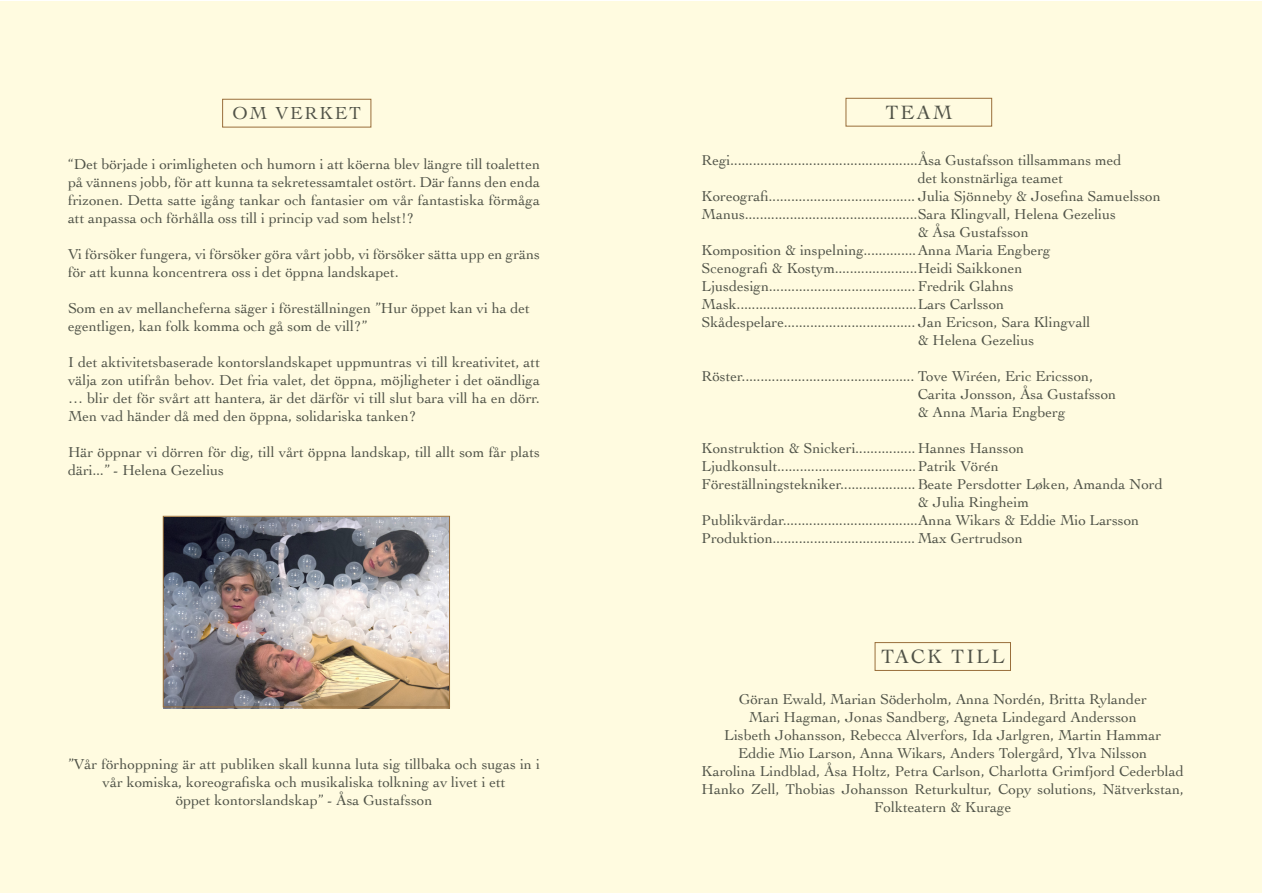
<style>
.page{position:relative;width:1263px;height:893px;background:#fff}
.page>*{position:absolute;margin:0;border:0;box-sizing:border-box;transform-origin:0 0}
.Header_-_Align_Cente{font:20.25px "Cochin";letter-spacing:.1em;color:#515348}
.Header_-_Align_Cente-2{font:18.3px "Cochin";letter-spacing:.1em;color:#515348}
.t1{font:15px/18px "Cochin";color:#505348}
</style>
<div class="page">
<div style="left:1px;top:1px;width:1261px;height:891px;background:#fffbe0"></div>
<div style="left:845px;top:98px;width:147px;height:29px;border:1px solid #996e3b"></div>
<div style="left:874px;top:642px;width:137px;height:29px;border:1px solid #996e3b"></div>
<img style="left:163px;top:518px;width:287px;height:190px">
<div style="left:163px;top:516px;width:287px;height:191px;border:1px solid #996e3b"></div>
<div style="left:222px;top:99px;width:149px;height:29px;border:1px solid #996e3b"></div>
<p class="Header_-_Align_Cente-2" style="left:232px;top:100px;width:130px">OM VERKET</p>
<p class="t1" style="left:68px;top:154px;width:474px;text-align:justify">“Det började i orimligheten och humorn i att köerna blev längre till toaletten på vännens jobb, för att kunna ta sekretessamtalet ostört. Där fanns den enda frizonen. Detta satte igång tankar och fantasier om vår fantastiska förmåga att anpassa och förhålla oss till i princip vad som helst!?</p>
<p class="t1" style="left:68px;top:244px;width:474px">Vi försöker fungera, vi försöker göra vårt jobb, vi försöker sätta upp en gräns för att kunna koncentrera oss i det öppna landskapet.</p>
<p class="t1" style="left:68px;top:298px;width:463px">Som en av mellancheferna säger i föreställningen ”Hur öppet kan vi ha det</p>
<p class="t1" style="left:68px;top:316px;width:301px">egentligen, kan folk komma och gå som de vill?”</p>
<p class="t1" style="left:68px;top:352px;width:473px;text-align:justify">I det aktivitetsbaserade kontorslandskapet uppmuntras vi till kreativitet, att välja zon utifrån behov. Det fria valet, det öppna, möjligheter i det oändliga … blir det för svårt att hantera, är det därför vi till slut bara vill ha en dörr.<br>Men vad händer då med den öppna, solidariska tanken?</p>
<p class="t1" style="left:68px;top:442px;width:473px">Här öppnar vi dörren för dig, till vårt öppna landskap, till allt som får plats däri...” - Helena Gezelius</p>
<p class="t1" style="left:68px;top:754px;width:473px;text-align:center">”Vår förhoppning är att publiken skall kunna luta sig tillbaka och sugas in i vår komiska, koreografiska och musikaliska tolkning av livet i ett</p>
<p class="t1" style="left:176px;top:790px;width:258px">öppet kontorslandskap” - Åsa Gustafsson</p>
<p class="Header_-_Align_Cente" style="left:885px;top:99px;width:68px">TEAM</p>
<p class="t1" style="left:702px;top:151px;width:421px">Regi..................................................Åsa Gustafsson tillsammans med</p>
<p class="t1" style="left:918px;top:169px;width:147px">det konstnärliga teamet</p>
<p class="t1" style="left:702px;top:187px;width:461px">Koreografi....................................... Julia Sjönneby &amp; Josefina Samuelsson</p>
<p class="t1" style="left:702px;top:205px;width:416px">Manus..............................................Sara Klingvall, Helena Gezelius</p>
<p class="t1" style="left:918px;top:223px;width:113px">&amp; Åsa Gustafsson</p>
<p class="t1" style="left:702px;top:241px;width:351px">Komposition &amp; inspelning..............Anna Maria Engberg</p>
<p class="t1" style="left:702px;top:259px;width:322px">Scenografi &amp; Kostym......................Heidi Saikkonen</p>
<p class="t1" style="left:702px;top:277px;width:313px">Ljusdesign.......................................Fredrik Glahns</p>
<p class="t1" style="left:702px;top:295px;width:304px">Mask................................................Lars Carlsson</p>
<p class="t1" style="left:702px;top:313px;width:390px">Skådespelare...................................Jan Ericson, Sara Klingvall</p>
<p class="t1" style="left:918px;top:331px;width:118px">&amp; Helena Gezelius</p>
<p class="t1" style="left:702px;top:367px;width:393px">Röster.............................................. Tove Wiréen, Eric Ericsson,</p>
<p class="t1" style="left:918px;top:385px;width:200px">Carita Jonsson, Åsa Gustafsson &amp; Anna Maria Engberg</p>
<p class="t1" style="left:702px;top:439px;width:324px">Konstruktion &amp; Snickeri................ Hannes Hansson</p>
<p class="t1" style="left:702px;top:457px;width:299px">Ljudkonsult.....................................Patrik Vörén</p>
<p class="t1" style="left:702px;top:475px;width:463px">Föreställningstekniker....................Beate Persdotter Løken, Amanda Nord</p>
<p class="t1" style="left:918px;top:493px;width:113px">&amp; Julia Ringheim</p>
<p class="t1" style="left:702px;top:511px;width:439px">Publikvärdar....................................Anna Wikars &amp; Eddie Mio Larsson</p>
<p class="t1" style="left:702px;top:529px;width:323px">Produktion...................................... Max Gertrudson</p>
<p class="Header_-_Align_Cente" style="left:881px;top:643px;width:125px">TACK TILL</p>
<p class="t1" style="left:739px;top:690px;width:410px">Göran Ewald, Marian Söderholm, Anna Nordén, Britta Rylander</p>
<p class="t1" style="left:749px;top:708px;width:390px">Mari Hagman, Jonas Sandberg, Agneta Lindegard Andersson</p>
<p class="t1" style="left:724px;top:726px;width:438px">Lisbeth Johansson, Rebecca Alverfors, Ida Jarlgren, Martin Hammar</p>
<p class="t1" style="left:738px;top:744px;width:411px">Eddie Mio Larson, Anna Wikars, Anders Tolergård, Ylva Nilsson</p>
<p class="t1" style="left:702px;top:762px;width:484px;text-align:center">Karolina Lindblad, Åsa Holtz, Petra Carlson, Charlotta Grimfjord Cederblad<br>Hanko Zell, Thobias Johansson Returkultur, Copy solutions, Nätverkstan,<br>Folkteatern &amp; Kurage</p>
</div>
